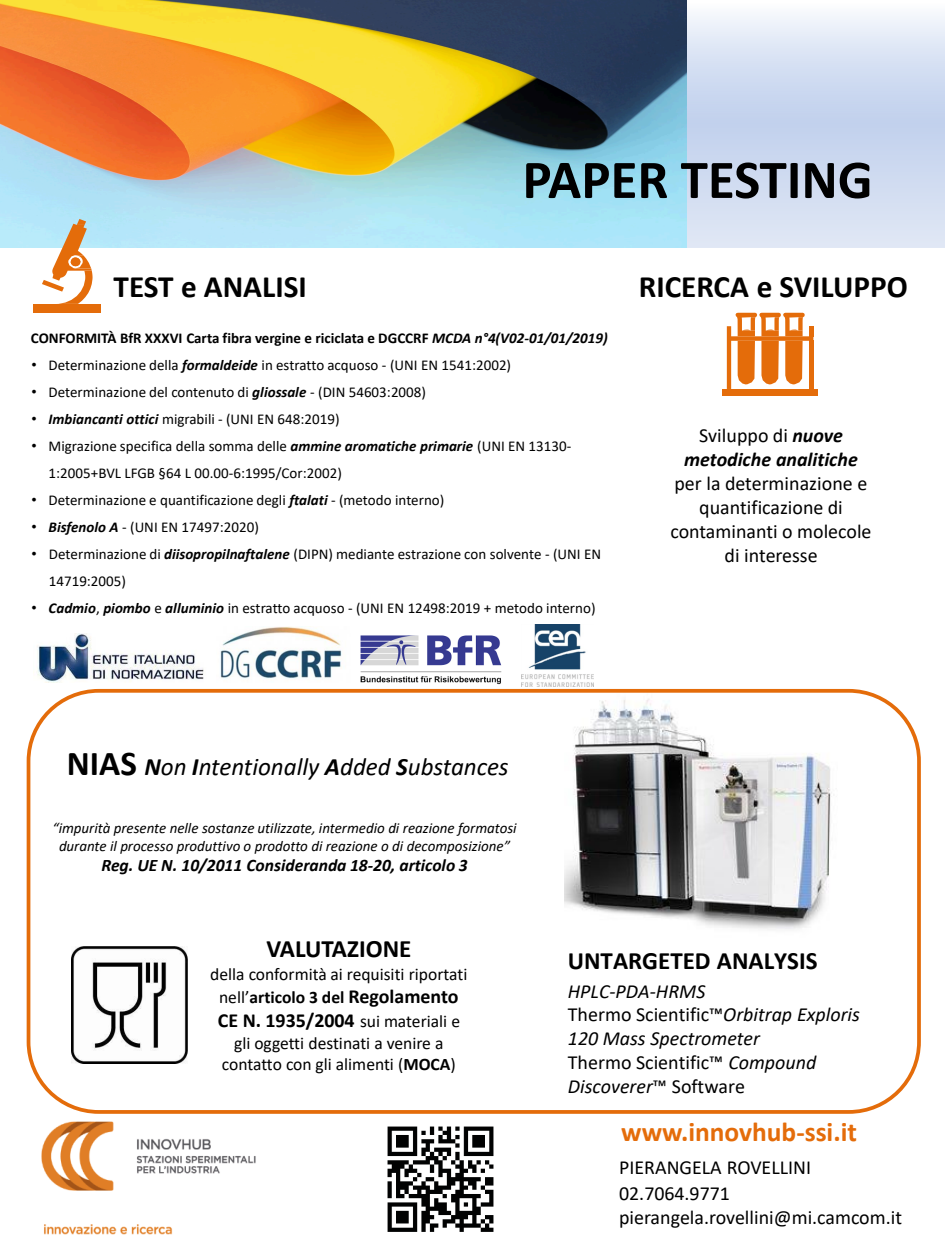
<style>
.page{position:relative;width:945px;height:1260px;background:#fff}
.page>*{position:absolute;margin:0;border:0;box-sizing:border-box;transform-origin:0 0}
.t1{font:700 55px "Calibri";color:#000}
.t2{font:700 31.25px "Calibri";color:#000}
.t3{font:700 27.5px "Calibri";color:#e46c0a}
.t4{font:italic 25px "Calibri";color:#000}
.t5{font:700 25px "Calibri";color:#000}
.t6{font:20px/24px "Calibri";color:#000}
.t7{font:italic 20px/23.8px "Calibri";color:#000}
.t8{font:700 20px "Calibri";letter-spacing:-.005em;color:#000}
.t9{font:17.5px/23.4px "Calibri";color:#000;text-align:center}
.t10{font:italic 700 17.5px "Calibri";color:#000}
.t11{font:15px/27px "Calibri";color:#000}
.t12{font:italic 15px/18px "Calibri";letter-spacing:-.005em;color:#000;text-align:center}
.t13{font:700 15px "Calibri";color:#000}
.s1{font-style:italic}
.s2{font-family:"Arial"}
.s3{font-weight:700;font-style:italic}
.s4{font-weight:700;font-style:normal;font-size:35px}
.s5{font-weight:700}
.s6{font-weight:700;font-size:20px}
.s7{font-weight:400;font-size:17.5px}
.s8{font-style:normal}
</style>
<div class="page">
<svg style="left:0;top:1px;width:945px;height:246px;background:#d5dff2"></svg>
<img style="left:1px;top:0;width:686px;height:248px">
<img style="left:387px;top:1126px;width:107px;height:106px">
<img style="left:565px;top:674px;width:275px;height:256px">
<img style="left:71px;top:947px;width:117px;height:116px">
<div style="left:27px;top:689px;width:894px;height:425px;border:4px solid #e46c0a;border-radius:70px"></div>
<img style="left:41px;top:1121px;width:215px;height:114px">
<div style="left:33px;top:304px;width:68px;height:9px;background:#e46c0a"></div>
<svg style="left:42px;top:219px;width:51px;height:85px"></svg>
<div style="left:723px;top:389px;width:95px;height:7px;background:#e46c0a"></div>
<svg style="left:727px;top:313px;width:86px;height:76px"></svg>
<img style="left:360px;top:635px;width:142px;height:50px">
<img style="left:37px;top:633px;width:167px;height:49px">
<img style="left:522px;top:625px;width:71px;height:62px">
<img style="left:220px;top:626px;width:122px;height:53px">
<p class="t1" style="left:522px;top:157px;width:352px">PAPER TESTING</p>
<p class="t2" style="left:114px;top:274px;width:195px">TEST e ANALISI</p>
<p class="t2" style="left:639px;top:274px;width:270px">RICERCA e SVILUPPO</p>
<p class="t13" style="left:31px;top:332px;width:579px">CONFORMITÀ BfR XXXVI Carta fibra vergine e riciclata e DGCCRF <span class="s1">MCDA n°4(V02-01/01/2019)</span></p>
<p class="t11" style="left:32px;top:353px;width:481px"><span class="s2">•</span> Determinazione della <span class="s3">formaldeide</span> in estratto acquoso - (UNI EN 1541:2002)</p>
<p class="t11" style="left:32px;top:380px;width:396px"><span class="s2">•</span> Determinazione del contenuto di <span class="s3">gliossale</span> - (DIN 54603:2008)</p>
<p class="t11" style="left:32px;top:407px;width:310px"><span class="s2">•</span> <span class="s3">Imbiancanti ottici</span> migrabili - (UNI EN 648:2019)</p>
<p class="t11" style="left:49px;top:434px;width:524px;text-indent:-17px"><span class="s2">•</span> Migrazione specifica della somma delle <span class="s3">ammine aromatiche primarie</span> (UNI EN 13130-<br>1:2005+BVL LFGB §64 L 00.00-6:1995/Cor:2002)</p>
<p class="t11" style="left:32px;top:488px;width:414px"><span class="s2">•</span> Determinazione e quantificazione degli <span class="s3">ftalati</span> - (metodo interno)</p>
<p class="t11" style="left:32px;top:515px;width:229px"><span class="s2">•</span> <span class="s3">Bisfenolo A</span> - (UNI EN 17497:2020)</p>
<p class="t11" style="left:49px;top:542px;width:554px;text-indent:-17px"><span class="s2">•</span> Determinazione di <span class="s3">diisopropilnaftalene</span> (DIPN) mediante estrazione con solvente - (UNI EN<br>14719:2005)</p>
<p class="t11" style="left:32px;top:596px;width:566px"><span class="s2">•</span> <span class="s3">Cadmio</span>, <span class="s3">piombo</span> e <span class="s3">alluminio</span> in estratto acquoso - (UNI EN 12498:2019 + metodo interno)</p>
<p class="t4" style="left:67px;top:757px;width:443px"><span class="s4">NIAS</span> <span class="s5">N</span>on <span class="s5">I</span>ntentionally <span class="s5">A</span>dded <span class="s5">S</span>ubstances</p>
<p class="t12" style="left:52px;top:820px;width:466px">“impurità presente nelle sostanze utilizzate, intermedio di reazione formatosi durante il processo produttivo o prodotto di reazione o di decomposizione”</p>
<p class="t10" style="left:101px;top:858px;width:368px">Reg. UE N. 10/2011 Consideranda 18-20, articolo 3</p>
<p class="t6" style="left:670px;top:425px;width:203px;text-align:center">Sviluppo di <span class="s3">nuove metodiche analitiche </span>per la determinazione e quantificazione di contaminanti o molecole di interesse</p>
<p class="t5" style="left:266px;top:938px;width:146px">VALUTAZIONE</p>
<p class="t9" style="left:210px;top:964px;width:259px">della conformità ai requisiti riportati nell’<span class="s5">articolo 3 del</span> <span class="s6">Regolamento</span></p>
<p class="t8" style="left:218px;top:1012px;width:244px">CE N. 1935/2004 <span class="s7">sui materiali e</span></p>
<p class="t9" style="left:222px;top:1034px;width:235px;line-height:21px">gli oggetti destinati a venire a contatto con gli alimenti (<span class="s5">MOCA</span>)</p>
<p class="t5" style="left:568px;top:950px;width:251px">UNTARGETED ANALYSIS</p>
<p class="t7" style="left:568px;top:981px;width:294px">HPLC-PDA-HRMS<br><span class="s8">Thermo Scientific™</span>Orbitrap Exploris<br>120 Mass Spectrometer<br><span class="s8">Thermo Scientific™</span> Compound<br>Discoverer<span class="s8">™ Software</span></p>
<p class="t3" style="left:621px;top:1120px;width:237px">www.innovhub-ssi.it</p>
<p class="t6" style="left:619px;top:1156px;width:194px;line-height:26.1px">PIERANGELA ROVELLINI<br>02.7064.9771</p>
<p class="t6" style="left:619px;top:1207px;width:284px">pierangela.rovellini@mi.camcom.it</p>
</div>
